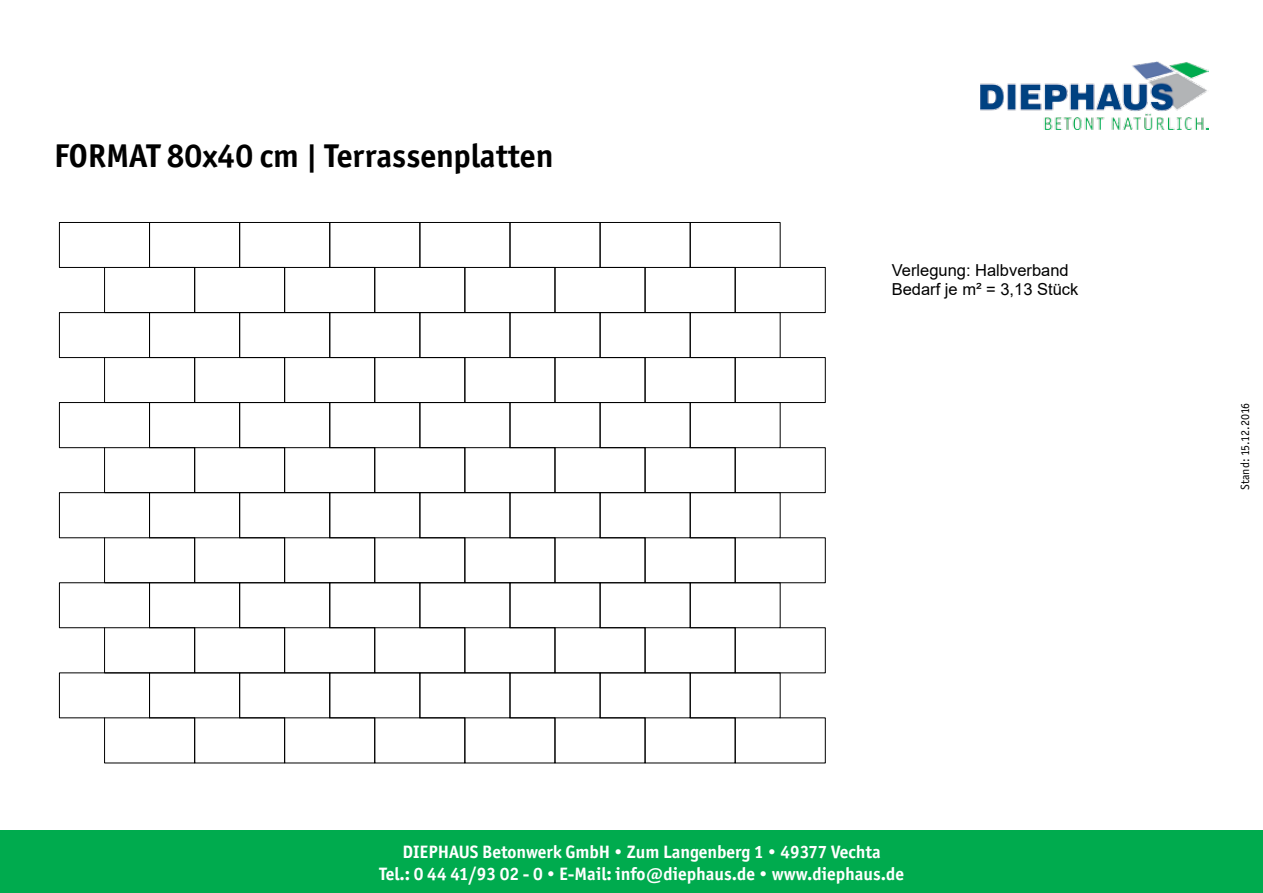
<style>
.page{position:relative;width:1263px;height:893px;background:#fff}
.page>*{position:absolute;margin:0;border:0;box-sizing:border-box;transform-origin:0 0}
.t1{font:700 33px "Officina Sans ITC Std";color:#000}
.t2{font:700 18px/21.6px "Officina Sans ITC Std";color:#fff;text-align:center}
.t3{font:16.5px/19.8px "Arial";color:#000}
.t4{font:12px "Officina Sans ITC Std";letter-spacing:-.015em;color:#000}
</style>
<div class="page">
<div style="left:0;top:831px;width:1263px;height:62px;background:#00ab4e"></div>
<img style="left:980px;top:62px;width:229px;height:68px">
<svg style="left:58px;top:222px;width:768px;height:542px"></svg>
<h1 class="t1" style="left:54px;top:136px;width:501px">FORMAT 80x40 cm | Terrassenplatten</h1>
<p class="t3" style="left:892px;top:260px;width:188px">Verlegung: Halbverband<br>Bedarf je m² = 3,13 Stück</p>
<p class="t2" style="left:379px;top:841px;width:526px">DIEPHAUS Betonwerk GmbH • Zum Langenberg 1 • 49377 Vechta<br>Tel.: 0 44 41/93 02 - 0 • E-Mail: info@diephaus.de • www.diephaus.de</p>
<p class="t4" style="left:1238px;top:490px;width:89px;rotate:-90deg">Stand: 15.12.2016</p>
</div>
